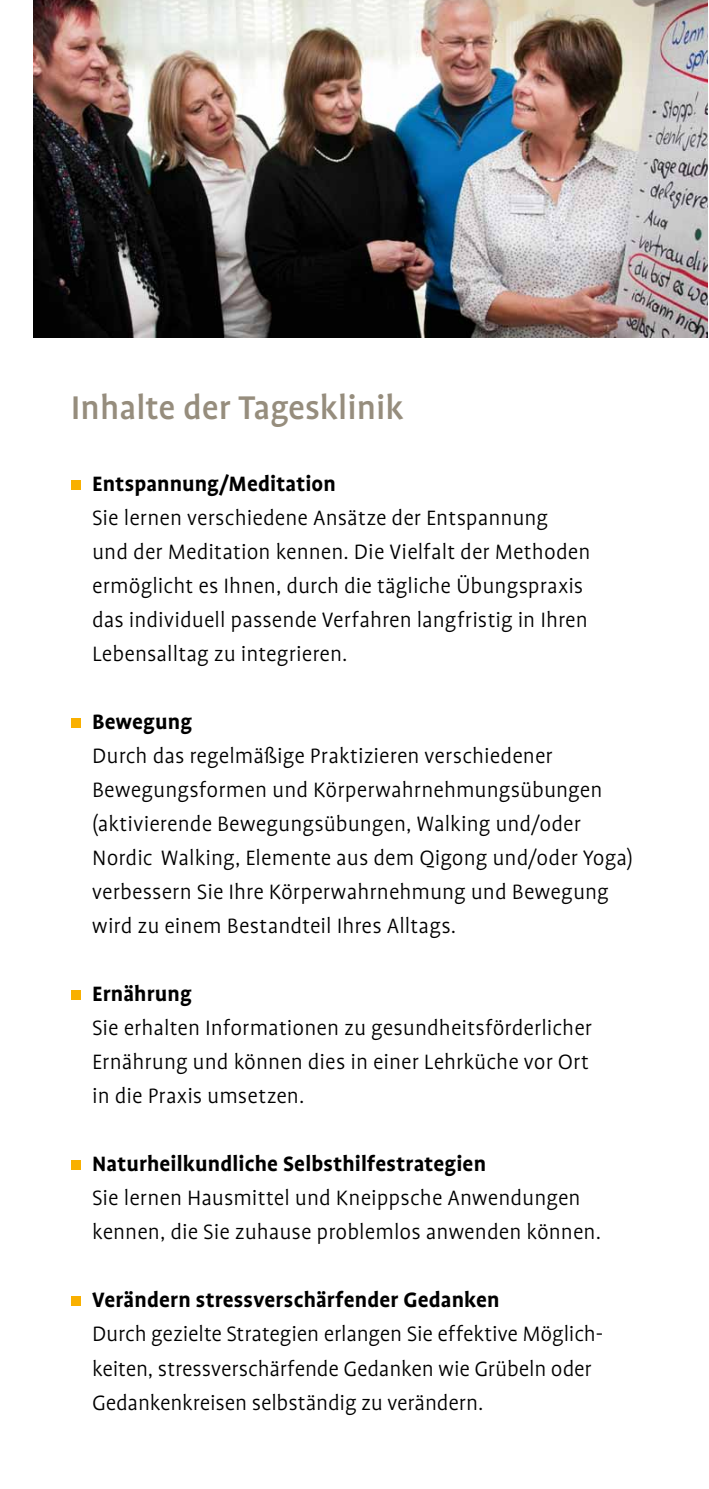
<style>
.page{position:relative;width:709px;height:1489px;background:#fff}
.page>*{position:absolute;margin:0;border:0;box-sizing:border-box;transform-origin:0 0}
.t1{font:500 37.5px "Profile";color:#968d7d}
.t2{font:300 23.75px/34px "Profile";color:#000}
.t3{font:700 23.75px "Profile";letter-spacing:.005em;color:#000}
</style>
<div class="page">
<div style="left:71px;top:480px;width:9px;height:9px;background:#f9b000"></div>
<div style="left:71px;top:718px;width:9px;height:9px;background:#f9b000"></div>
<div style="left:71px;top:990px;width:9px;height:9px;background:#f9b000"></div>
<div style="left:71px;top:1160px;width:9px;height:9px;background:#f9b000"></div>
<div style="left:71px;top:1296px;width:9px;height:9px;background:#f9b000"></div>
<img style="left:33px;top:0;width:675px;height:337px">
<h1 class="t1" style="left:71px;top:387px;width:334px">Inhalte der Tagesklinik</h1>
<p class="t3" style="left:92px;top:470px;width:245px">Entspannung/Meditation</p>
<p class="t2" style="left:92px;top:500px;width:500px">Sie lernen verschiedene Ansätze der Entspannung<br>und der Meditation kennen. Die Vielfalt der Methoden ermöglicht es Ihnen, durch die tägliche Übungspraxis das individuell passende Verfahren langfristig in Ihren Lebensalltag zu integrieren.</p>
<p class="t3" style="left:92px;top:708px;width:101px">Bewegung</p>
<p class="t2" style="left:92px;top:738px;width:542px">Durch das regelmäßige Praktizieren verschiedener Bewegungsformen und Körperwahrnehmungsübungen (aktivierende Bewegungsübungen, Walking und/oder Nordic Walking, Elemente aus dem Qigong und/oder Yoga) verbessern Sie Ihre Körperwahrnehmung und Bewegung wird zu einem Bestandteil Ihres Alltags.</p>
<p class="t3" style="left:92px;top:981px;width:101px">Ernährung</p>
<p class="t2" style="left:92px;top:1011px;width:501px">Sie erhalten Informationen zu gesundheitsförderlicher<br>Ernährung und können dies in einer Lehrküche vor Ort in die Praxis umsetzen.</p>
<p class="t3" style="left:92px;top:1151px;width:395px">Naturheilkundliche Selbsthilfestrategien</p>
<p class="t2" style="left:92px;top:1181px;width:510px">Sie lernen Hausmittel und Kneippsche Anwendungen kennen, die Sie zuhause problemlos anwenden können.</p>
<p class="t3" style="left:92px;top:1287px;width:409px">Verändern stressverschärfender Gedanken</p>
<p class="t2" style="left:92px;top:1317px;width:512px">Durch gezielte Strategien erlangen Sie effektive Möglich&shy;keiten, stressverschärfende Gedanken wie Grübeln oder<br>Gedankenkreisen selbständig zu verändern.</p>
</div>
